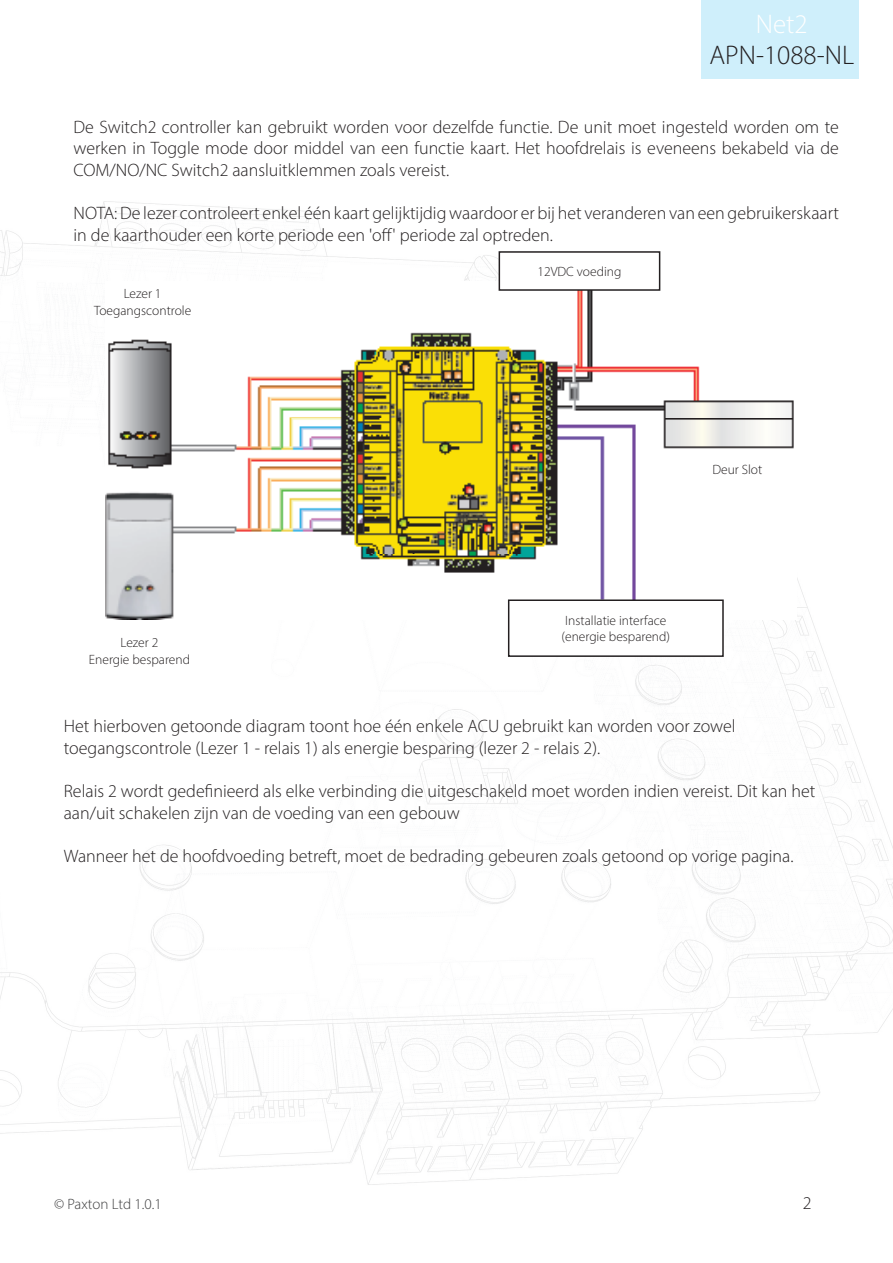
<style>
.page{position:relative;width:893px;height:1263px;background:#fff}
.page>*{position:absolute;margin:0;border:0;box-sizing:border-box;transform-origin:0 0}
.t1{font:300 27px "Myriad Pro";color:#231f20}
.t2{font:300 27px "Myriad Pro";color:#fff}
.Text_-_12pt{font:300 18px/21.6px "Myriad Pro";color:#231f20}
.t3{font:300 15px "Myriad Pro";letter-spacing:-.005em;color:#3e3e3f}
.Text_9pt_center{font:300 13.5px "Myriad Pro";color:#231f20}
</style>
<div class="page">
<img style="left:0;top:201px;width:893px;height:984px">
<div style="left:702px;top:0;width:157px;height:79px;background:#cfeffb"></div>
<img style="left:105px;top:282px;width:691px;height:337px">
<div style="left:509px;top:600px;width:214px;height:56px;background:#fff"></div>
<div style="left:508px;top:599px;width:216px;height:58px;border:2px solid #231f20"></div>
<div style="left:499px;top:252px;width:161px;height:38px;background:#fff"></div>
<div style="left:499px;top:251px;width:161px;height:40px;border:2px solid #231f20"></div>
<h1 class="t2" style="left:756px;top:8px;width:53px">Net2</h1>
<h1 class="t1" style="left:709px;top:39px;width:146px">APN-1088-NL</h1>
<p class="Text_-_12pt" style="left:74px;top:116px;width:767px;text-align:justify">De Switch2 controller kan gebruikt worden voor dezelfde functie. De unit moet ingesteld worden om te werken in Toggle mode door middel van een functie kaart. Het hoofdrelais is eveneens bekabeld via de COM/NO/NC Switch2 aansluitklemmen zoals vereist.</p>
<p class="Text_-_12pt" style="left:74px;top:202px;width:767px">NOTA: De lezer controleert enkel één kaart gelijktijdig waardoor er bij het veranderen van een gebruikerskaart in de kaarthouder een korte periode een 'off' periode zal optreden.</p>
<p class="Text_9pt_center" style="left:124px;top:286px;width:39px">Lezer 1</p>
<p class="Text_9pt_center" style="left:94px;top:302px;width:99px">Toegangscontrole</p>
<p class="Text_9pt_center" style="left:121px;top:635px;width:39px">Lezer 2</p>
<p class="Text_9pt_center" style="left:89px;top:651px;width:103px">Energie besparend</p>
<p class="Text_9pt_center" style="left:537px;top:263px;width:85px">12VDC voeding</p>
<p class="Text_9pt_center" style="left:712px;top:461px;width:51px">Deur Slot</p>
<p class="Text_9pt_center" style="left:565px;top:612px;width:103px">Installatie interface</p>
<p class="Text_9pt_center" style="left:562px;top:628px;width:110px">(energie besparend)</p>
<p class="Text_-_12pt" style="left:64px;top:715px;width:673px">Het hierboven getoonde diagram toont hoe één enkele ACU gebruikt kan worden voor zowel toegangscontrole (Lezer 1 - relais 1) als energie besparing (lezer 2 - relais 2).</p>
<p class="Text_-_12pt" style="left:64px;top:780px;width:753px">Relais 2 wordt gedefinieerd als elke verbinding die uitgeschakeld moet worden indien vereist. Dit kan het aan/uit schakelen zijn van de voeding van een gebouw</p>
<p class="Text_-_12pt" style="left:64px;top:845px;width:731px">Wanneer het de hoofdvoeding betreft, moet de bedrading gebeuren zoals getoond op vorige pagina.</p>
<p class="t3" style="left:54px;top:1195px;width:109px">© Paxton Ltd 1.0.1</p>
<p class="Text_-_12pt" style="left:803px;top:1192px;width:10px">2</p>
</div>
